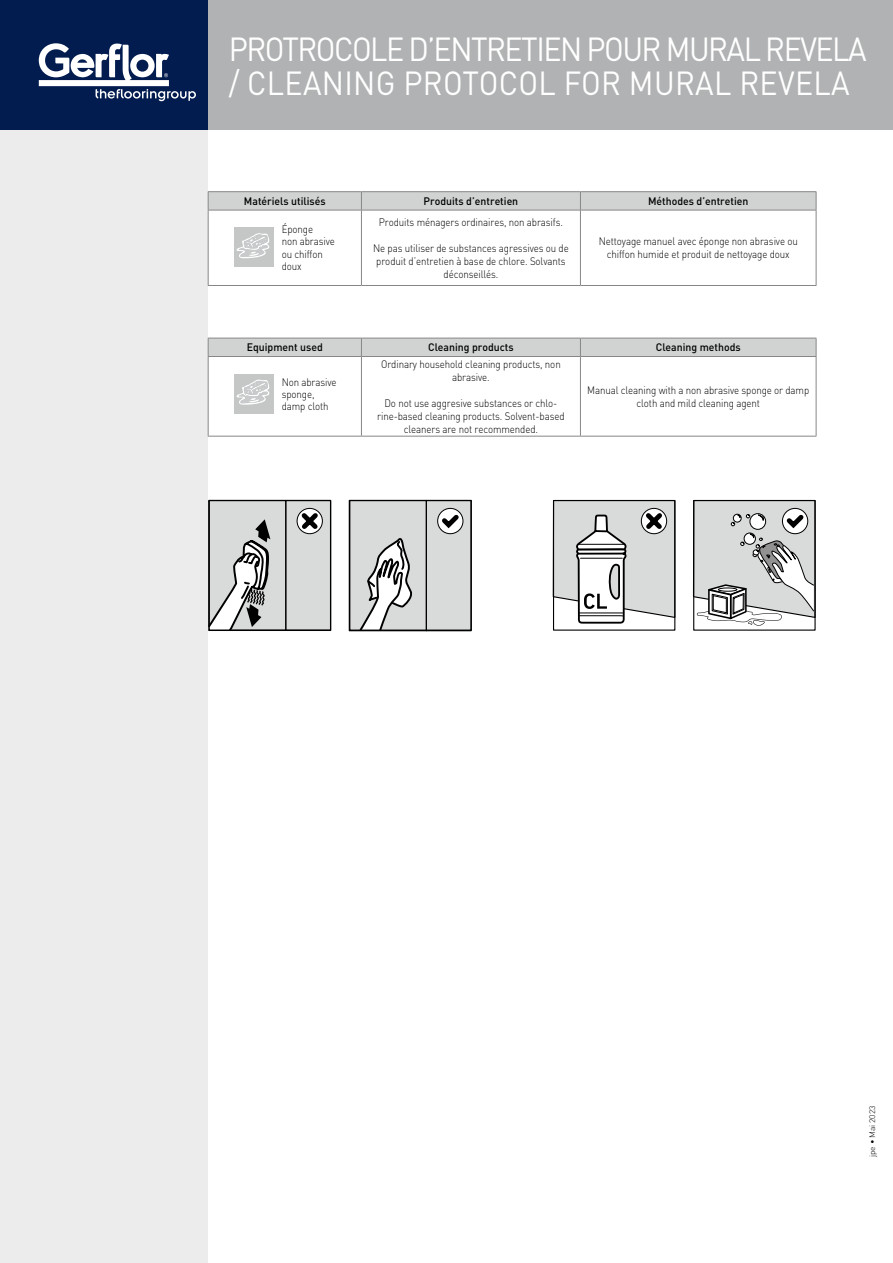
<style>
.page{position:relative;width:893px;height:1263px;background:#fff}
.page>*{position:absolute;margin:0;border:0;box-sizing:border-box;transform-origin:0 0}
.t1{font:33px/34.5px "DIN Pro";letter-spacing:-.05em;color:#fff;scale:.92 1}
.t2{font:300 10.8px/12.8px "DIN Pro";letter-spacing:-.01em;color:#000;text-align:center;scale:.9 1}
.t3{font:500 10.8px "DIN Pro";color:#000}
.t4{font:300 8.1px "DIN Pro";letter-spacing:-.01em;color:#000;scale:1.04 1}
</style>
<div class="page">
<div style="left:0;top:122px;width:208px;height:1141px;background:#ececec"></div>
<div style="left:205px;top:0;width:688px;height:129px;background:#b1b2b3"></div>
<div style="left:0;top:0;width:208px;height:129px;background:#021c4f"></div>
<svg style="left:39px;top:43px;width:157px;height:58px"></svg>
<hr style="left:208px;top:191px;width:153px;height:1px;background:#868786">
<hr style="left:361px;top:191px;width:219px;height:1px;background:#868786">
<hr style="left:580px;top:191px;width:236px;height:1px;background:#868786">
<svg style="left:208px;top:192px;width:609px;height:18px;background:#cecfce"></svg>
<hr style="left:208px;top:210px;width:153px;height:1px;background:#868786">
<hr style="left:208px;top:210px;width:1px;height:75px;background:#868786">
<hr style="left:361px;top:210px;width:219px;height:1px;background:#868786">
<hr style="left:361px;top:210px;width:1px;height:75px;background:#868786">
<hr style="left:580px;top:210px;width:236px;height:1px;background:#868786">
<hr style="left:580px;top:210px;width:1px;height:75px;background:#868786">
<hr style="left:816px;top:210px;width:1px;height:75px;background:#868786">
<hr style="left:208px;top:285px;width:153px;height:1px;background:#868786">
<hr style="left:361px;top:285px;width:219px;height:1px;background:#868786">
<hr style="left:580px;top:285px;width:236px;height:1px;background:#868786">
<div style="left:234px;top:228px;width:39px;height:39px;background:#c5c6c6"></div>
<svg style="left:236px;top:233px;width:34px;height:26px"></svg>
<svg style="left:209px;top:357px;width:607px;height:79px"></svg>
<div style="left:208px;top:338px;width:609px;height:18px;background:#d1d2d2"></div>
<hr style="left:208px;top:356px;width:153px;height:1px;background:#868786">
<hr style="left:208px;top:357px;width:1px;height:79px;background:#868786">
<hr style="left:361px;top:356px;width:219px;height:1px;background:#868786">
<hr style="left:361px;top:357px;width:1px;height:79px;background:#868786">
<hr style="left:580px;top:356px;width:236px;height:1px;background:#868786">
<hr style="left:580px;top:357px;width:1px;height:79px;background:#868786">
<hr style="left:816px;top:357px;width:1px;height:79px;background:#868786">
<hr style="left:208px;top:436px;width:153px;height:1px;background:#868786">
<hr style="left:361px;top:436px;width:219px;height:1px;background:#868786">
<hr style="left:580px;top:436px;width:236px;height:1px;background:#868786">
<div style="left:234px;top:374px;width:39px;height:39px;background:#c5c6c6"></div>
<svg style="left:236px;top:379px;width:34px;height:26px"></svg>
<div style="left:426px;top:500px;width:45px;height:131px;background:#d9dada"></div>
<div style="left:349px;top:500px;width:77px;height:131px;background:#d9dada"></div>
<div style="left:349px;top:500px;width:78px;height:131px;border:1px solid #000"></div>
<svg style="left:358px;top:538px;width:55px;height:94px"></svg>
<div style="left:437px;top:508px;width:26px;height:26px;border:1px solid #000;border-radius:50%"></div>
<svg style="left:437px;top:510px;width:26px;height:22px"></svg>
<div style="left:349px;top:500px;width:123px;height:131px;border:1px solid #000"></div>
<div style="left:286px;top:500px;width:45px;height:130px;background:#d9dada"></div>
<div style="left:209px;top:500px;width:77px;height:130px;background:#d9dada"></div>
<div style="left:208px;top:500px;width:78px;height:131px;border:1px solid #000"></div>
<div style="left:297px;top:508px;width:26px;height:26px;border:1px solid #000;border-radius:50%"></div>
<svg style="left:297px;top:509px;width:25px;height:24px"></svg>
<svg style="left:208px;top:519px;width:63px;height:112px"></svg>
<div style="left:209px;top:500px;width:122px;height:131px;border:1px solid #000"></div>
<svg style="left:552px;top:499px;width:124px;height:132px"></svg>
<svg style="left:692px;top:499px;width:124px;height:127px"></svg>
<h1 class="t1" style="left:229px;top:30px;width:695px">PROTROCOLE D’ENTRETIEN POUR MURAL REVELA / CLEANING PROTOCOL FOR MURAL REVELA</h1>
<p class="t3" style="left:244px;top:194px;width:83px">Matériels utilisés</p>
<p class="t3" style="left:424px;top:194px;width:96px">Produits d’entretien</p>
<p class="t3" style="left:648px;top:194px;width:102px">Méthodes d’entretien</p>
<p class="t2" style="left:379px;top:216px;width:206px">Produits ménagers ordinaires, non abrasifs.</p>
<p class="t2" style="left:373px;top:241px;width:219px">Ne pas utiliser de substances agressives ou de produit d’entretien à base de chlore. Solvants déconseillés.</p>
<p class="t2" style="left:599px;top:235px;width:223px">Nettoyage manuel avec éponge non abrasive ou chiffon humide et produit de nettoyage doux</p>
<p class="t2" style="left:282px;top:223px;width:61px;line-height:12.1px;text-align:left">Éponge<br>non abrasive ou chiffon doux</p>
<p class="t3" style="left:247px;top:340px;width:78px">Equipment used</p>
<p class="t3" style="left:428px;top:340px;width:87px">Cleaning products</p>
<p class="t3" style="left:656px;top:340px;width:86px">Cleaning methods</p>
<p class="t2" style="left:381px;top:358px;width:201px">Ordinary household cleaning products, non abrasive.</p>
<p class="t2" style="left:377px;top:396px;width:210px">Do not use aggresive substances or chlo&shy;rine-based cleaning products. Solvent-based cleaners are not recommended.</p>
<p class="t2" style="left:282px;top:375px;width:63px;line-height:12.1px;text-align:left">Non abrasive sponge, damp cloth</p>
<p class="t2" style="left:587px;top:383px;width:248px">Manual cleaning with a non abrasive sponge or damp cloth and mild cleaning agent</p>
<p class="t4" style="left:867px;top:1157px;width:51px;rotate:-90deg">jpe • Mai 2023</p>
</div>
